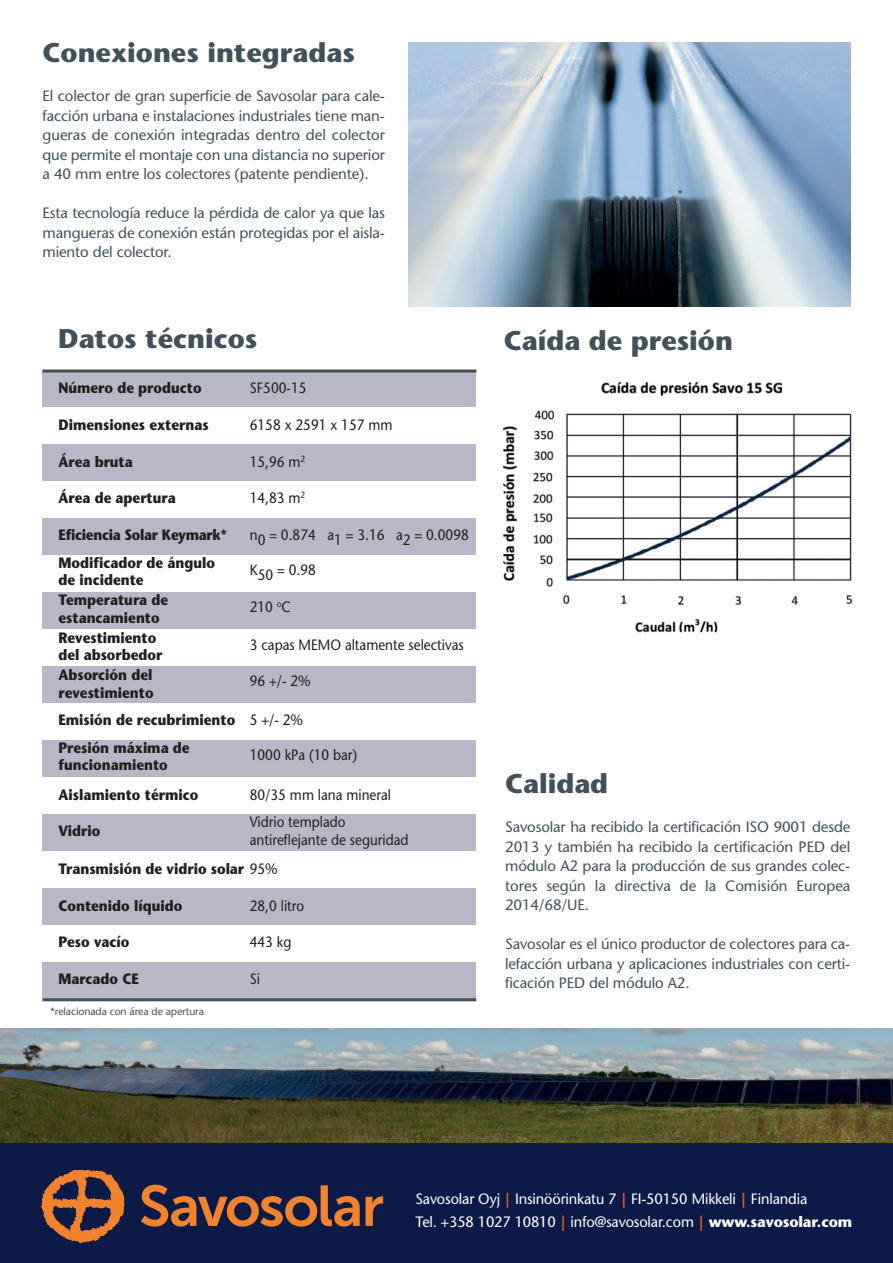
<style>
.page{position:relative;width:893px;height:1263px;background:#fff}
.page>*{position:absolute;margin:0;border:0;box-sizing:border-box;transform-origin:0 0}
.t1{font:700 27px "Stone Sans";color:#425159}
.t2{font:15px/19.5px "Stone Sans";letter-spacing:-.01em;color:#425159;text-align:justify}
.t3{font:700 15px/17.2px "Stone Sans";color:#231f20;scale:.9 1}
.t4{font:15px/17.2px "Stone Sans";color:#231f20;scale:.9 1}
.t5{font:15px/22.5px "Stone Sans";letter-spacing:-.01em;color:#fff}
.t6{font:700 15px "Stone Sans";letter-spacing:-.02em;color:#231f20;scale:.9 1}
.t7{font:10.5px "Stone Sans";letter-spacing:-.01em;color:#425159}
.s1{font-weight:400}
.s2{font-weight:700;color:#ec6123}
.s3{font-weight:700}
</style>
<div class="page">
<div style="left:43px;top:370px;width:433px;height:36px;background:#b8b7c8"></div>
<div style="left:43px;top:443px;width:433px;height:37px;background:#b8b7c8"></div>
<div style="left:43px;top:517px;width:433px;height:37px;background:#b8b7c8"></div>
<div style="left:43px;top:591px;width:433px;height:37px;background:#b8b7c8"></div>
<div style="left:43px;top:665px;width:433px;height:37px;background:#b8b7c8"></div>
<div style="left:43px;top:739px;width:433px;height:37px;background:#b8b7c8"></div>
<div style="left:43px;top:813px;width:433px;height:37px;background:#b8b7c8"></div>
<div style="left:43px;top:887px;width:433px;height:37px;background:#b8b7c8"></div>
<div style="left:43px;top:961px;width:433px;height:37px;background:#b8b7c8"></div>
<div style="left:0;top:1141px;width:893px;height:122px;background:#0c1a47"></div>
<img style="left:503px;top:381px;width:350px;height:252px">
<img style="left:408px;top:43px;width:442px;height:263px">
<hr style="left:43px;top:369px;width:433px;height:3px;background:#425159">
<hr style="left:43px;top:998px;width:433px;height:3px;background:#425159">
<img style="left:0;top:1028px;width:893px;height:114px">
<svg style="left:141px;top:1184px;width:219px;height:42px"></svg>
<svg style="left:366px;top:1196px;width:17px;height:30px"></svg>
<svg style="left:41px;top:1169px;width:84px;height:74px"></svg>
<h1 class="t1" style="left:43px;top:42px;width:314px">Conexiones integradas</h1>
<p class="t2" style="left:43px;top:88px;width:344px">El colector de gran superficie de Savosolar para cale&shy;facción urbana e instalaciones industriales tiene man&shy;gueras de conexión integradas dentro del colector que permite el montaje con una distancia no superior a 40 mm entre los colectores (patente pendiente).</p>
<p class="t2" style="left:43px;top:205px;width:344px">Esta tecnología reduce la pérdida de calor ya que las mangueras de conexión están protegidas por el aisla&shy;miento del colector.</p>
<h1 class="t1" style="left:58px;top:328px;width:201px">Datos técnicos</h1>
<h1 class="t1" style="left:504px;top:330px;width:231px">Caída de presión</h1>
<p class="t3" style="left:58px;top:381px;width:161px">Número de producto</p>
<p class="t4" style="left:250px;top:381px;width:65px">SF500-15</p>
<p class="t3" style="left:58px;top:418px;width:168px">Dimensiones externas</p>
<p class="t4" style="left:250px;top:418px;width:160px">6158 x 2591 x 157 mm</p>
<p class="t3" style="left:58px;top:454px;width:84px">Área bruta</p>
<p class="t4" style="left:250px;top:454px;width:63px">15,96 m<sup>2</sup></p>
<p class="t3" style="left:58px;top:491px;width:132px">Área de apertura</p>
<p class="t4" style="left:250px;top:491px;width:63px">14,83 m<sup>2</sup></p>
<p class="t6" style="left:58px;top:529px;width:189px">Eficiencia Solar Keymark*</p>
<p class="t4" style="left:250px;top:528px;width:245px">n0 = 0.874 a1 = 3.16 a2 = 0.0098</p>
<p class="t3" style="left:58px;top:556px;width:175px">Modificador de ángulo de incidente</p>
<p class="t4" style="left:250px;top:562px;width:75px">K50 = 0.98</p>
<p class="t3" style="left:58px;top:593px;width:123px">Temperatura de estancamiento</p>
<p class="t4" style="left:250px;top:600px;width:47px">210 <sup>o</sup>C</p>
<p class="t3" style="left:58px;top:631px;width:117px">Revestimiento del absorbedor</p>
<p class="t4" style="left:250px;top:637px;width:239px">3 capas MEMO altamente selectivas</p>
<p class="t3" style="left:58px;top:668px;width:107px">Absorción del revestimiento</p>
<p class="t4" style="left:250px;top:673px;width:69px">96 +/- 2%</p>
<p class="t3" style="left:58px;top:708px;width:273px;line-height:27.8px">Emisión de recubrimiento <span class="s1">5 +/- 2%<br></span>Presión máxima de</p>
<p class="t3" style="left:58px;top:758px;width:123px">funcionamiento</p>
<p class="t4" style="left:250px;top:748px;width:121px">1000 kPa (10 bar)</p>
<p class="t3" style="left:58px;top:787px;width:157px">Aislamiento térmico</p>
<p class="t4" style="left:250px;top:787px;width:159px">80/35 mm lana mineral</p>
<p class="t3" style="left:58px;top:824px;width:48px">Vidrio</p>
<p class="t4" style="left:250px;top:815px;width:178px">Vidrio templado antireflejante de seguridad</p>
<p class="t3" style="left:58px;top:862px;width:245px">Transmisión de vidrio solar <span class="s1">95%</span></p>
<p class="t3" style="left:58px;top:898px;width:139px">Contenido líquido</p>
<p class="t4" style="left:250px;top:898px;width:62px">28,0 litro</p>
<p class="t3" style="left:58px;top:935px;width:80px">Peso vacío</p>
<p class="t4" style="left:250px;top:935px;width:48px">443 kg</p>
<p class="t3" style="left:58px;top:972px;width:91px">Marcado CE</p>
<p class="t4" style="left:250px;top:972px;width:13px">Si</p>
<p class="t7" style="left:50px;top:1007px;width:155px">*relacionada con área de apertura</p>
<h1 class="t1" style="left:505px;top:773px;width:105px">Calidad</h1>
<p class="t2" style="left:505px;top:819px;width:347px">Savosolar ha recibido la certificación ISO 9001 desde 2013 y también ha recibido la certificación PED del módulo A2 para la producción de sus grandes colec&shy;tores según la directiva de la Comisión Europea 2014/68/UE.</p>
<p class="t2" style="left:505px;top:936px;width:347px">Savosolar es el único productor de colectores para ca&shy;lefacción urbana y aplicaciones industriales con certi&shy;ficación PED del módulo A2.</p>
<p class="t5" style="left:415px;top:1189px;width:438px">Savosolar Oyj <span class="s2">|</span> Insinöörinkatu 7 <span class="s2">|</span> FI-50150 Mikkeli <span class="s2">|</span> Finlandia<br>Tel. +358 1027 10810 <span class="s2">|</span> info@savosolar.com <span class="s2">|</span> <span class="s3">www.savosolar.com</span></p>
</div>
